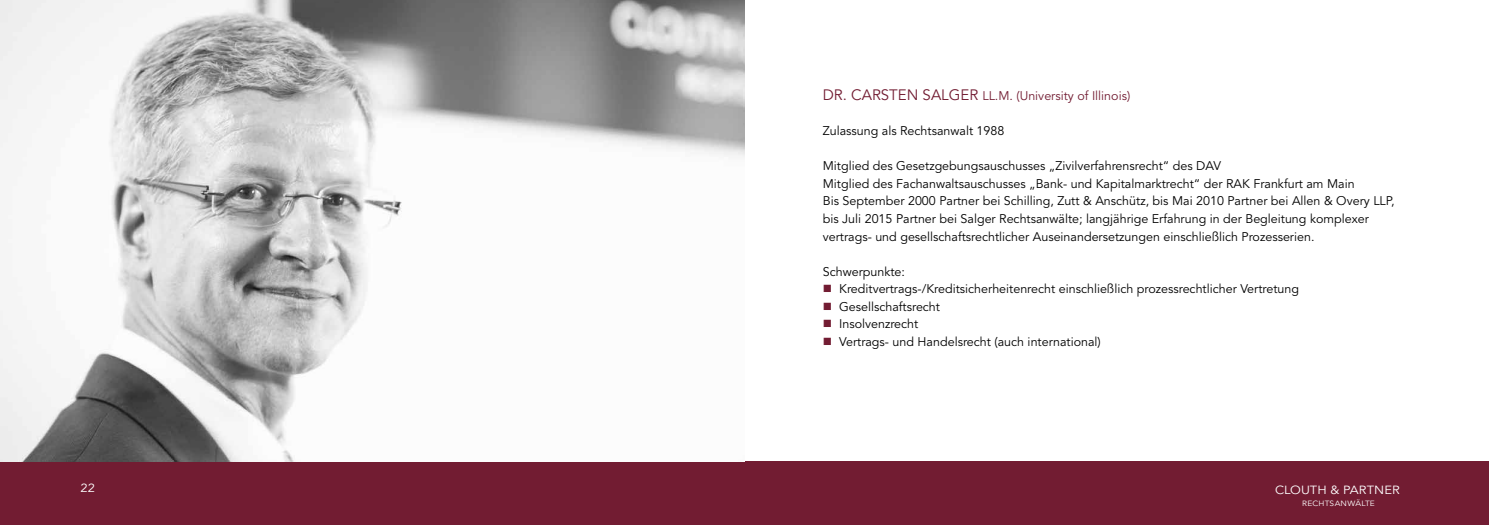
<style>
.page{position:relative;width:1489px;height:525px;background:#fff}
.page>*{position:absolute;margin:0;border:0;box-sizing:border-box;transform-origin:0 0}
.t1{font:12.5px/17.5px "Avenir LT Std";color:#000}
.t2{font:12.5px "Avenir LT Std";color:#721c32}
.t3{font:11.75px "Avenir LT Std";color:#fff;scale:1.1 1}
.t4{font:7.5px "Avenir LT Std";letter-spacing:.02em;color:#fff;scale:1.1 1}
.s1{font-size:15px}
.s2{color:#721c32}
</style>
<div class="page">
<div style="left:744px;top:461px;width:744px;height:63px;background:#721c32"></div>
<div style="left:0;top:461px;width:744px;height:63px;background:#721c32"></div>
<img style="left:0;top:0;width:744px;height:461px">
<p class="t3" style="left:81px;top:481px;width:15px">22</p>
<p class="t2" style="left:822px;top:89px;width:309px"><span class="s1">DR. CARSTEN SALGER</span> LL.M. (University of Illinois)</p>
<p class="t1" style="left:822px;top:123px;width:183px">Zulassung als Rechtsanwalt 1988</p>
<p class="t1" style="left:822px;top:158px;width:573px">Mitglied des Gesetzgebungsauschusses „Zivilverfahrensrecht“ des DAV<br>Mitglied des Fachanwaltsauschusses „Bank- und Kapitalmarktrecht“ der RAK Frankfurt am Main<br>Bis September 2000 Partner bei Schilling, Zutt &amp; Anschütz, bis Mai 2010 Partner bei Allen &amp; Overy LLP, bis Juli 2015 Partner bei Salger Rechtsanwälte; langjährige Erfahrung in der Begleitung komplexer vertrags- und gesellschaftsrechtlicher Auseinandersetzungen einschließlich Prozesserien.</p>
<p class="t1" style="left:822px;top:263px;width:84px">Schwerpunkte:</p>
<p class="t1" style="left:822px;top:280px;width:478px"><span class="s2">■</span> Kreditvertrags-/Kreditsicherheitenrecht einschließlich prozessrechtlicher Vertretung</p>
<p class="t1" style="left:822px;top:298px;width:119px"><span class="s2">■</span> Gesellschaftsrecht</p>
<p class="t1" style="left:822px;top:315px;width:97px"><span class="s2">■</span> Insolvenzrecht</p>
<p class="t1" style="left:822px;top:333px;width:279px"><span class="s2">■</span> Vertrags- und Handelsrecht (auch international)</p>
<p class="t3" style="left:1274px;top:482px;width:115px">CLOUTH &amp; PARTNER</p>
<p class="t4" style="left:1302px;top:498px;width:67px">RECHTSANWÄLTE</p>
</div>
